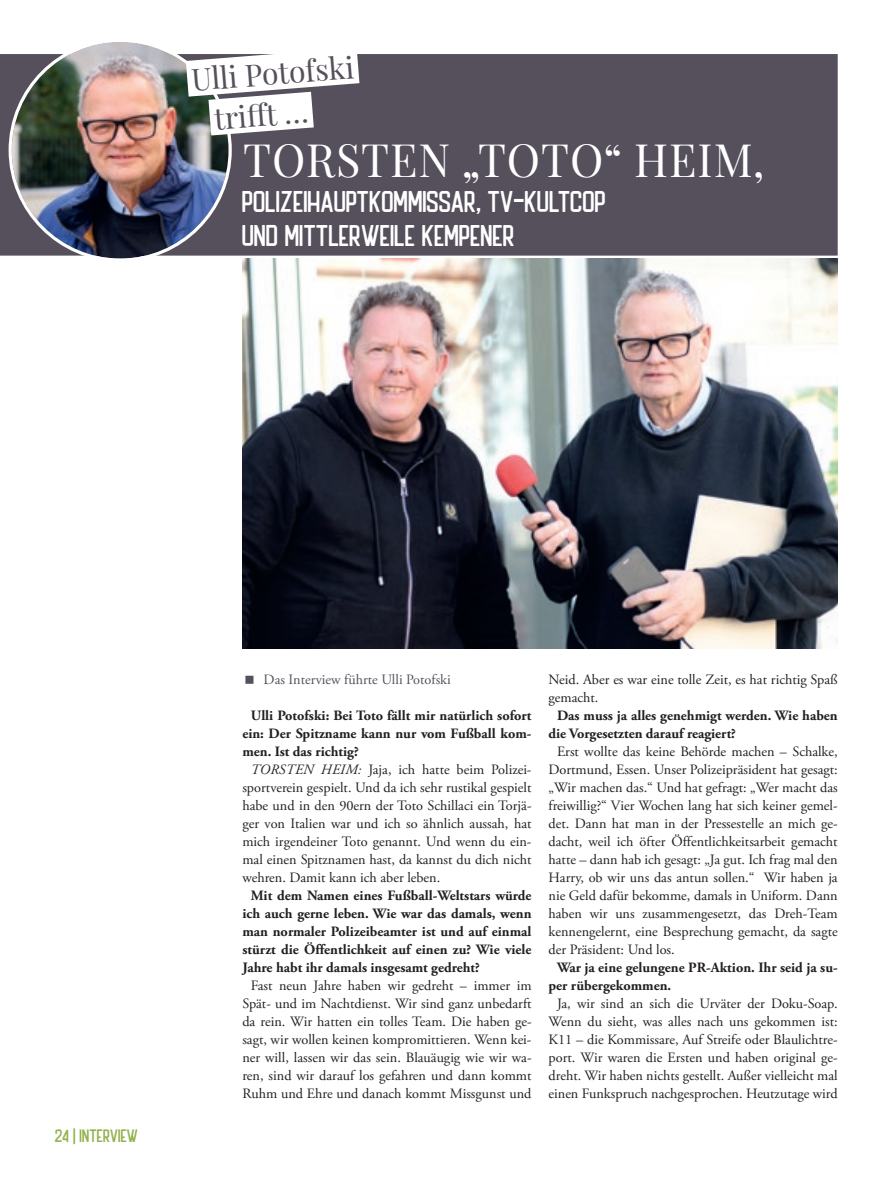
<style>
.page{position:relative;width:893px;height:1191px;background:#fff}
.page>*{position:absolute;margin:0;border:0;box-sizing:border-box;transform-origin:0 0}
.t1{font:45px "Playfair Display";letter-spacing:.02em;color:#fff}
.t2{font:30px/34.5px "HANDLER";color:#fff}
.t3{font:30px/40.2px "Playfair Display";color:#56505c}
.t4{font:18px "HANDLER";color:#94b251}
.t5{font:14.25px/18px "Adobe Garamond Pro";color:#231f20;text-align:justify}
.t6{font:700 14.25px/18px "Adobe Garamond Pro";color:#231f20;text-align:justify}
.t7{font:14.25px "Adobe Garamond Pro";color:#56505c}
.s1{font-style:italic}
</style>
<div class="page">
<div style="left:0;top:50px;width:838px;height:209px;background:#56505c"></div>
<img style="left:12px;top:42px;width:217px;height:217px;border-radius:108px">
<svg style="left:186px;top:50px;width:173px;height:85px"></svg>
<img style="left:242px;top:259px;width:596px;height:389px">
<h2 class="t3" style="left:209px;top:56px;width:145px;text-indent:-19px;rotate:-5deg">Ulli Potofski triff t …</h2>
<h1 class="t1" style="left:243px;top:125px;width:523px">TORSTEN „TOTO“ HEIM,</h1>
<h2 class="t2" style="left:242px;top:185px;width:366px">POLIZEIHAUPTKOMMISSAR, TV-KULTCOP<br>UND MITTLERWEILE KEMPENER</h2>
<p class="t4" style="left:55px;top:1126px;width:85px">24 | INTERVIEW</p>
<p class="t7" style="left:264px;top:671px;width:189px">Das Interview führte Ulli Potofski</p>
<p class="t6" style="left:242px;top:707px;width:291px;text-indent:9px">Ulli Potofski: Bei Toto fällt mir natürlich sofort ein: Der Spitzname kann nur vom Fußball kom&shy;men. Ist das richtig?</p>
<p class="t5" style="left:242px;top:761px;width:291px;text-indent:9px"><span class="s1">TORSTEN HEIM:</span> Jaja, ich hatte beim Polizei&shy;sportverein gespielt. Und da ich sehr rustikal gespielt habe und in den 90ern der Toto Schillaci ein Torjä&shy;ger von Italien war und ich so ähnlich aussah, hat mich irgendeiner Toto genannt. Und wenn du ein&shy;mal einen Spitznamen hast, da kannst du dich nicht wehren. Damit kann ich aber leben.</p>
<p class="t6" style="left:242px;top:887px;width:291px;text-indent:9px">Mit dem Namen eines Fußball-Weltstars würde ich auch gerne leben. Wie war das damals, wenn man normaler Polizeibeamter ist und auf einmal stürzt die Öffentlichkeit auf einen zu? Wie viele Jahre habt ihr damals insgesamt gedreht?</p>
<p class="t5" style="left:242px;top:977px;width:291px;text-align:center">Fast neun Jahre haben wir gedreht – immer im Spät- und im Nachtdienst. Wir sind ganz unbedarft da rein. Wir hatten ein tolles Team. Die haben ge&shy;sagt, wir wollen keinen kompromittieren. Wenn kei&shy;ner will, lassen wir das sein. Blauäugig wie wir wa&shy;ren, sind wir darauf los gefahren und dann kommt Ruhm und Ehre und danach kommt Missgunst und</p>
<p class="t5" style="left:549px;top:671px;width:291px">Neid. Aber es war eine tolle Zeit, es hat richtig Spaß gemacht.</p>
<p class="t6" style="left:549px;top:707px;width:291px;text-indent:9px">Das muss ja alles genehmigt werden. Wie haben die Vorgesetzten darauf reagiert?</p>
<p class="t5" style="left:549px;top:743px;width:291px;text-indent:9px">Erst wollte das keine Behörde machen – Schalke, Dortmund, Essen. Unser Polizeipräsident hat gesagt: „Wir machen das.“ Und hat gefragt: „Wer macht das freiwillig?“ Vier Wochen lang hat sich keiner gemel&shy;det. Dann hat man in der Pressestelle an mich ge&shy;dacht, weil ich öfter Öffentlichkeitsarbeit gemacht hatte – dann hab ich gesagt: „Ja gut. Ich frag mal den Harry, ob wir uns das antun sollen.“ Wir haben ja nie Geld dafür bekomme, damals in Uniform. Dann haben wir uns zusammengesetzt, das Dreh-Team kennengelernt, eine Besprechung gemacht, da sagte der Präsident: Und los.</p>
<p class="t6" style="left:549px;top:959px;width:291px;text-indent:9px">War ja eine gelungene PR-Aktion. Ihr seid ja su&shy;per rübergekommen.</p>
<p class="t5" style="left:549px;top:995px;width:291px;text-align:center">Ja, wir sind an sich die Urväter der Doku-Soap.<br>Wenn du sieht, was alles nach uns gekommen ist:<br>K11 – die Kommissare, Auf Streife oder Blaulichtre&shy;port. Wir waren die Ersten und haben original ge&shy;dreht. Wir haben nichts gestellt. Außer vielleicht mal einen Funkspruch nachgesprochen. Heutzutage wird</p>
</div>
